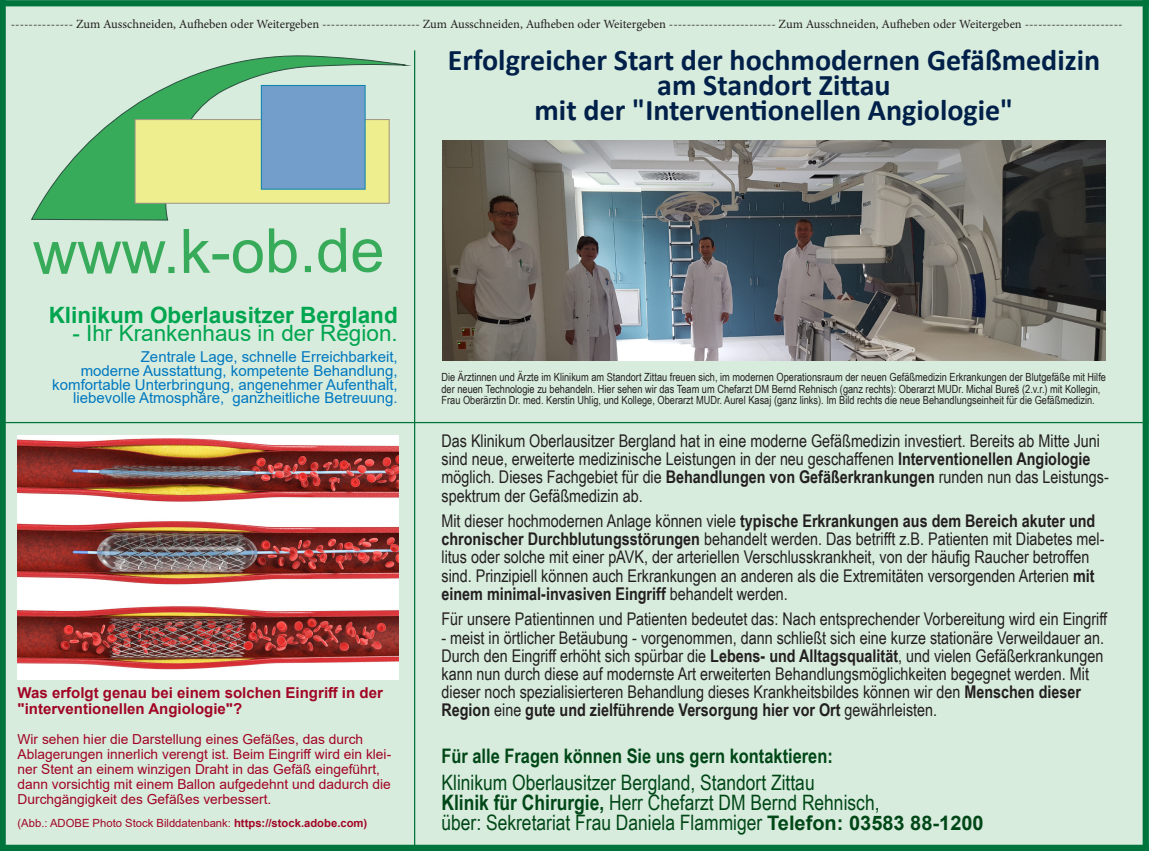
<style>
.page{position:relative;width:1149px;height:851px;background:#fff}
.page>*{position:absolute;margin:0;border:0;box-sizing:border-box;transform-origin:0 0}
.t1{font:61.38px "Arial";letter-spacing:-.005em;color:#38ab5b}
.t2{font:700 30px "Calibri";color:#002049}
.t3{font:700 22.5px "Arial";color:#00a54f}
.t4{font:22.5px "Arial";color:#00a54f}
.t5{font:21.25px "Arial Narrow";color:#004717}
.t6{font:700 20px "Arial Narrow";color:#004717}
.t7{font:17.5px/18.1px "Arial Narrow";color:#231f20}
.t8{font:15px "Arial";color:#0078c0}
.t9{font:700 15px "Arial";color:#a10525}
.t10{font:13.75px/15px "Arial";color:#a10525}
.t11{font:12.5px "Minion Pro";color:#231f20}
.t12{font:11.25px/11.2px "Arial Narrow";color:#231f20}
.t13{font:11.25px "Arial";color:#a10525}
.s1{font-weight:700}
.s2{font-family:"Arial";font-weight:700;font-size:20px}
</style>
<div class="page">
<div style="left:6px;top:6px;width:1136px;height:838px;background:#d8ecdd"></div>
<hr style="left:0;top:422px;width:1148px;height:1px;background:#00743d">
<img style="left:442px;top:140px;width:663px;height:221px">
<img style="left:18px;top:435px;width:380px;height:244px">
<hr style="left:414px;top:50px;width:1px;height:800px;background:#00743d">
<svg style="left:31px;top:50px;width:375px;height:171px;background:#a4d5b2"></svg>
<div style="left:135px;top:120px;width:254px;height:83px;background:#eeee8e"></div>
<div style="left:135px;top:119px;width:254px;height:85px;border:1px solid #9e9486"></div>
<div style="left:261px;top:85px;width:104px;height:104px;background:#739dca"></div>
<div style="left:261px;top:85px;width:104px;height:105px;border:1px solid #0884ab"></div>
<div style="left:0;top:0;width:1148px;height:6px;background:#00743d"></div>
<div style="left:0;top:844px;width:1148px;height:6px;background:#00743d"></div>
<div style="left:1142px;top:0;width:6px;height:850px;background:#00743d"></div>
<div style="left:0;top:0;width:6px;height:850px;background:#00743d"></div>
<p class="t11" style="left:11px;top:15px;width:1112px">-------------- Zum Ausschneiden, Aufheben oder Weitergeben ---------------------- Zum Ausschneiden, Aufheben oder Weitergeben ------------------------ Zum Ausschneiden, Aufheben oder Weitergeben ----------------------</p>
<p class="t1" style="left:33px;top:211px;width:353px">www.k-ob.de</p>
<p class="t3" style="left:49px;top:299px;width:350px">Klinikum Oberlausitzer Bergland</p>
<p class="t4" style="left:72px;top:317px;width:327px">- Ihr Krankenhaus in der Region.</p>
<p class="t8" style="left:141px;top:346px;width:258px">Zentrale Lage, schnelle Erreichbarkeit,</p>
<p class="t8" style="left:81px;top:360px;width:318px">moderne Ausstattung, kompetente Behandlung,</p>
<p class="t8" style="left:52px;top:374px;width:347px">komfortable Unterbringung, angenehmer Aufenthalt,</p>
<p class="t8" style="left:73px;top:388px;width:326px">liebevolle Atmosphäre, ganzheitliche Betreuung.</p>
<p class="t9" style="left:18px;top:682px;width:367px">Was erfolgt genau bei einem solchen Eingriff in der</p>
<p class="t9" style="left:18px;top:698px;width:226px">"interventionellen Angiologie"?</p>
<p class="t10" style="left:18px;top:731px;width:375px">Wir sehen hier die Darstellung eines Gefäßes, das durch Ablagerungen innerlich verengt ist. Beim Eingriff wird ein klei&shy;ner Stent an einem winzigen Draht in das Gefäß eingeführt, dann vorsichtig mit einem Ballon aufgedehnt und dadurch die Durchgängigkeit des Gefäßes verbessert.</p>
<p class="t13" style="left:18px;top:814px;width:351px">(Abb.: ADOBE Photo Stock Bilddatenbank: <span class="s1">https://stock.adobe.com)</span></p>
<p class="t2" style="left:447px;top:39px;width:653px">Erfolgreicher Start der hochmodernen Gefäßmedizin</p>
<p class="t2" style="left:657px;top:64px;width:235px">am Standort Zittau</p>
<p class="t2" style="left:534px;top:89px;width:480px">mit der "Interventionellen Angiologie"</p>
<p class="t12" style="left:441px;top:371px;width:665px">Die Ärztinnen und Ärzte im Klinikum am Standort Zittau freuen sich, im modernen Operationsraum der neuen Gefäßmedizin Erkrankungen der Blutgefäße mit Hilfe der neuen Technologie zu behandeln. Hier sehen wir das Team um Chefarzt DM Bernd Rehnisch (ganz rechts): Oberarzt MUDr. Michal Bureš (2.v.r.) mit Kollegin,<br>Frau Oberärztin Dr. med. Kerstin Uhlig, und Kollege, Oberarzt MUDr. Aurel Kasaj (ganz links). Im Bild rechts die neue Behandlungseinheit für die Gefäßmedizin.</p>
<p class="t7" style="left:441px;top:431px;width:668px">Das Klinikum Oberlausitzer Bergland hat in eine moderne Gefäßmedizin investiert. Bereits ab Mitte Juni sind neue, erweiterte medizinische Leistungen in der neu geschaffenen <span class="s1">Interventionellen Angiologie </span>möglich. Dieses Fachgebiet für die <span class="s1">Behandlungen von Gefäßerkrankungen</span> runden nun das Leistungs&shy;spektrum der Gefäßmedizin ab.</p>
<p class="t7" style="left:441px;top:511px;width:664px">Mit dieser hochmodernen Anlage können viele <span class="s1">typische Erkrankungen aus dem Bereich akuter und chronischer Durchblutungsstörungen</span> behandelt werden. Das betrifft z.B. Patienten mit Diabetes mel&shy;litus oder solche mit einer pAVK, der arteriellen Verschlusskrankheit, von der häufig Raucher betroffen sind. Prinzipiell können auch Erkrankungen an anderen als die Extremitäten versorgenden Arterien <span class="s1">mit einem minimal-invasiven Eingriff</span> behandelt werden.</p>
<p class="t7" style="left:441px;top:609px;width:667px">Für unsere Patientinnen und Patienten bedeutet das: Nach entsprechender Vorbereitung wird ein Eingriff</p>
<p class="t7" style="left:441px;top:627px;width:664px">- meist in örtlicher Betäubung - vorgenommen, dann schließt sich eine kurze stationäre Verweildauer an.<br>Durch den Eingriff erhöht sich spürbar die <span class="s1">Lebens- und Alltagsqualität</span>, und vielen Gefäßerkrankungen kann nun durch diese auf modernste Art erweiterten Behandlungsmöglichkeiten begegnet werden. Mit dieser noch spezialisierteren Behandlung dieses Krankheitsbildes können wir den <span class="s1">Menschen dieser Region</span> eine <span class="s1">gute und zielführende Versorgung hier vor Ort</span> gewährleisten.</p>
<p class="t6" style="left:441px;top:740px;width:393px">Für alle Fragen können Sie uns gern kontaktieren:</p>
<p class="t5" style="left:441px;top:767px;width:374px">Klinikum Oberlausitzer Bergland, Standort Zittau</p>
<p class="t5" style="left:441px;top:787px;width:439px"><span class="s1">Klinik für Chirurgie,</span> Herr Chefarzt DM Bernd Rehnisch,</p>
<p class="t5" style="left:441px;top:807px;width:543px">über: Sekretariat Frau Daniela Flammiger <span class="s2">Telefon: 03583 88-1200</span></p>
</div>
